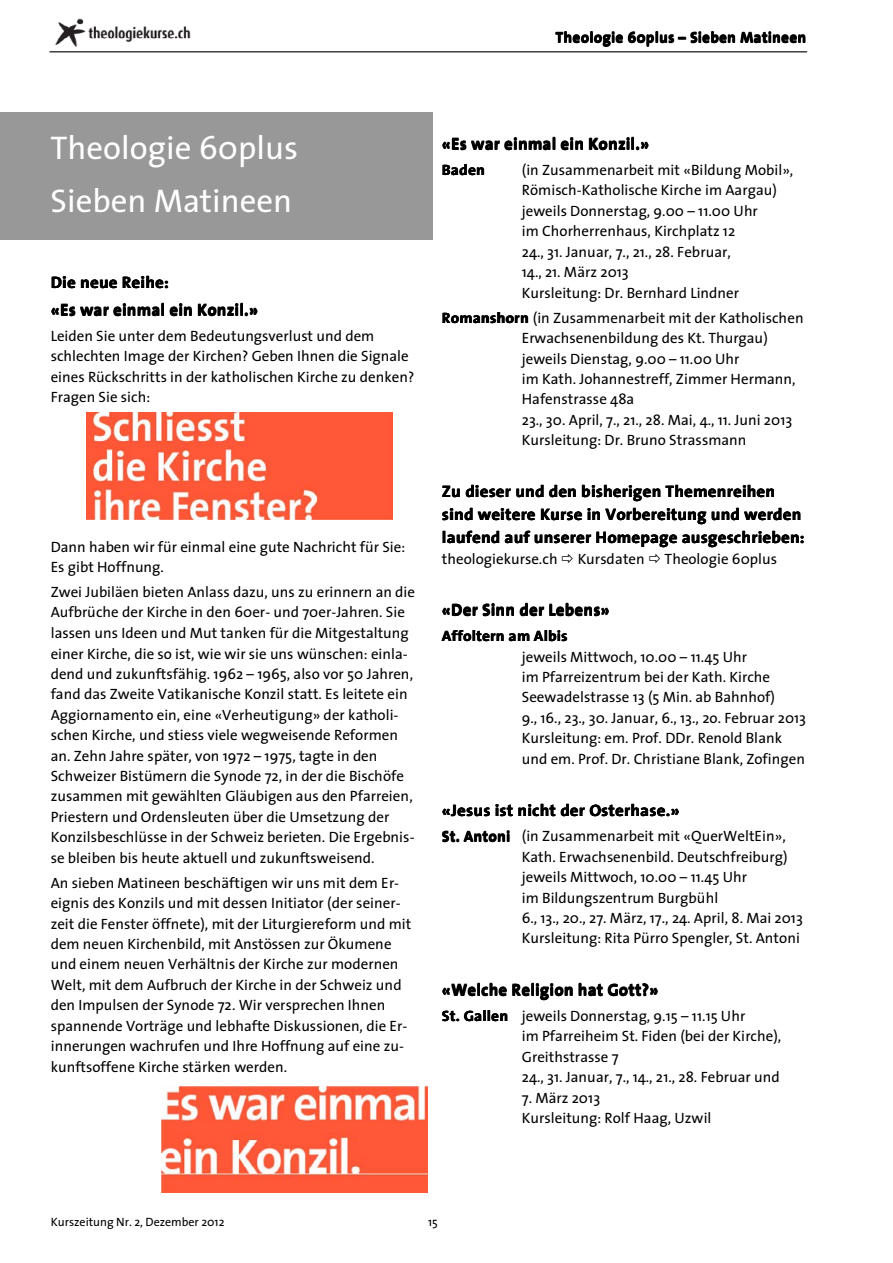
<style>
.page{position:relative;width:893px;height:1263px;background:#fff}
.page>*{position:absolute;margin:0;border:0;box-sizing:border-box;transform-origin:0 0}
.t1{font:33px/52.9px "The Sans";color:#fff}
.t2{font:700 16.5px/22.8px "The Sans";letter-spacing:.03em;color:#000}
.t3{font:15px/20.4px "The Sans";letter-spacing:.005em;color:#000}
.t4{font:700 15px "The Sans";letter-spacing:.03em;color:#000}
.t5{font:12px "The Sans";color:#000}
.s1{font-weight:700}
</style>
<div class="page">
<div style="left:0;top:112px;width:432px;height:128px;background:#989898"></div>
<hr style="left:50px;top:51px;width:757px;height:1px;background:#000">
<img style="left:55px;top:18px;width:136px;height:29px">
<img style="left:87px;top:413px;width:305px;height:106px">
<img style="left:161px;top:1086px;width:266px;height:107px">
<p class="t4" style="left:556px;top:31px;width:252px">Theologie 60plus – Sieben Matineen</p>
<p class="t4" style="left:772px;top:32px;width:18px">ne</p>
<h1 class="t1" style="left:51px;top:122px;width:249px">Theologie 60plus<br>Sieben Matineen</h1>
<p class="t2" style="left:51px;top:270px;width:209px;line-height:27.2px">Die neue Reihe:<br>«Es war einmal ein Konzil.»</p>
<p class="t3" style="left:51px;top:326px;width:365px">Leiden Sie unter dem Bedeutungsverlust und dem schlechten Image der Kirchen? Geben Ihnen die Signale eines Rückschritts in der katholischen Kirche zu denken?<br>Fragen Sie sich:</p>
<p class="t3" style="left:51px;top:537px;width:356px">Dann haben wir für einmal eine gute Nachricht für Sie:<br>Es gibt Hoffnung.</p>
<p class="t3" style="left:51px;top:582px;width:366px">Zwei Jubiläen bieten Anlass dazu, uns zu erinnern an die Aufbrüche der Kirche in den 60er- und 70er-Jahren. Sie lassen uns Ideen und Mut tanken für die Mitgestaltung einer Kirche, die so ist, wie wir sie uns wünschen: einla&shy;dend und zukunftsfähig. 1962 – 1965, also vor 50 Jahren, fand das Zweite Vatikanische Konzil statt. Es leitete ein Aggiornamento ein, eine «Verheutigung» der katholi&shy;schen Kirche, und stiess viele wegweisende Reformen an. Zehn Jahre später, von 1972 – 1975, tagte in den Schweizer Bistümern die Synode 72, in der die Bischöfe zusammen mit gewählten Gläubigen aus den Pfarreien, Priestern und Ordensleuten über die Umsetzung der Konzilsbeschlüsse in der Schweiz berieten. Die Ergebnis&shy;se bleiben bis heute aktuell und zukunftsweisend.</p>
<p class="t3" style="left:51px;top:873px;width:362px">An sieben Matineen beschäftigen wir uns mit dem Er&shy;eignis des Konzils und mit dessen Initiator (der seiner&shy;zeit die Fenster öffnete), mit der Liturgiereform und mit dem neuen Kirchenbild, mit Anstössen zur Ökumene und einem neuen Verhältnis der Kirche zur modernen Welt, mit dem Aufbruch der Kirche in der Schweiz und den Impulsen der Synode 72. Wir versprechen Ihnen spannende Vorträge und lebhafte Diskussionen, die Er&shy;innerungen wachrufen und Ihre Hoffnung auf eine zu&shy;kunftsoffene Kirche stärken werden.</p>
<p class="t2" style="left:442px;top:134px;width:209px">«Es war einmal ein Konzil.»</p>
<p class="t4" style="left:442px;top:164px;width:44px">Baden</p>
<p class="t3" style="left:522px;top:160px;width:273px">(in Zusammenarbeit mit «Bildung Mobil», Römisch-Katholische Kirche im Aargau) jeweils Donnerstag, 9.00 – 11.00 Uhr<br>im Chorherrenhaus, Kirchplatz 12<br>24., 31. Januar, 7., 21., 28. Februar,<br>14., 21. März 2013<br>Kursleitung: Dr. Bernhard Lindner</p>
<p class="t3" style="left:522px;top:308px;width:283px;text-indent:-80px"><span class="s1">Romanshorn</span> (in Zusammenarbeit mit der Katholischen Erwachsenenbildung des Kt. Thurgau) jeweils Dienstag, 9.00 – 11.00 Uhr<br>im Kath. Johannestreff, Zimmer Hermann, Hafenstrasse 48a<br>23., 30. April, 7., 21., 28. Mai, 4., 11. Juni 2013<br>Kursleitung: Dr. Bruno Strassmann</p>
<p class="t2" style="left:442px;top:482px;width:364px">Zu dieser und den bisherigen Themenreihen sind weitere Kurse in Vorbereitung und werden laufend auf unserer Homepage ausgeschrieben:</p>
<p class="t3" style="left:442px;top:549px;width:117px">theologiekurse.ch</p>
<p class="t3" style="left:578px;top:549px;width:69px">Kursdaten</p>
<p class="t3" style="left:665px;top:549px;width:114px">Theologie 60plus</p>
<p class="t2" style="left:442px;top:600px;width:169px">«Der Sinn der Lebens»</p>
<p class="t4" style="left:442px;top:630px;width:127px">Affoltern am Albis</p>
<p class="t3" style="left:522px;top:647px;width:286px">jeweils Mittwoch, 10.00 – 11.45 Uhr<br>im Pfarreizentrum bei der Kath. Kirche Seewadelstrasse 13 (5 Min. ab Bahnhof)<br>9., 16., 23., 30. Januar, 6., 13., 2o. Februar 2013<br>Kursleitung: em. Prof. DDr. Renold Blank und em. Prof. Dr. Christiane Blank, Zofingen</p>
<p class="t2" style="left:442px;top:800px;width:239px">«Jesus ist nicht der Osterhase.»</p>
<p class="t3" style="left:522px;top:827px;width:283px;text-indent:-80px"><span class="s1">St. Antoni</span> (in Zusammenarbeit mit «QuerWeltEin», Kath. Erwachsenenbild. Deutschfreiburg) jeweils Mittwoch, 10.00 – 11.45 Uhr<br>im Bildungszentrum Burgbühl<br>6., 13., 20., 27. März, 17., 24. April, 8. Mai 2013<br>Kursleitung: Rita Pürro Spengler, St. Antoni</p>
<p class="t2" style="left:442px;top:980px;width:218px">«Welche Religion hat Gott?»</p>
<p class="t3" style="left:522px;top:1006px;width:261px;text-indent:-80px"><span class="s1">St. Gallen</span> jeweils Donnerstag, 9.15 – 11.15 Uhr<br>im Pfarreiheim St. Fiden (bei der Kirche), Greithstrasse 7<br>24., 31. Januar, 7., 14., 21., 28. Februar und</p>
<p class="t3" style="left:522px;top:1088px;width:191px">7. März 2013<br>Kursleitung: Rolf Haag, Uzwil</p>
<p class="t5" style="left:51px;top:1216px;width:175px">Kurszeitung Nr. 2, Dezember 2012</p>
<p class="t5" style="left:428px;top:1216px;width:11px">15</p>
</div>
